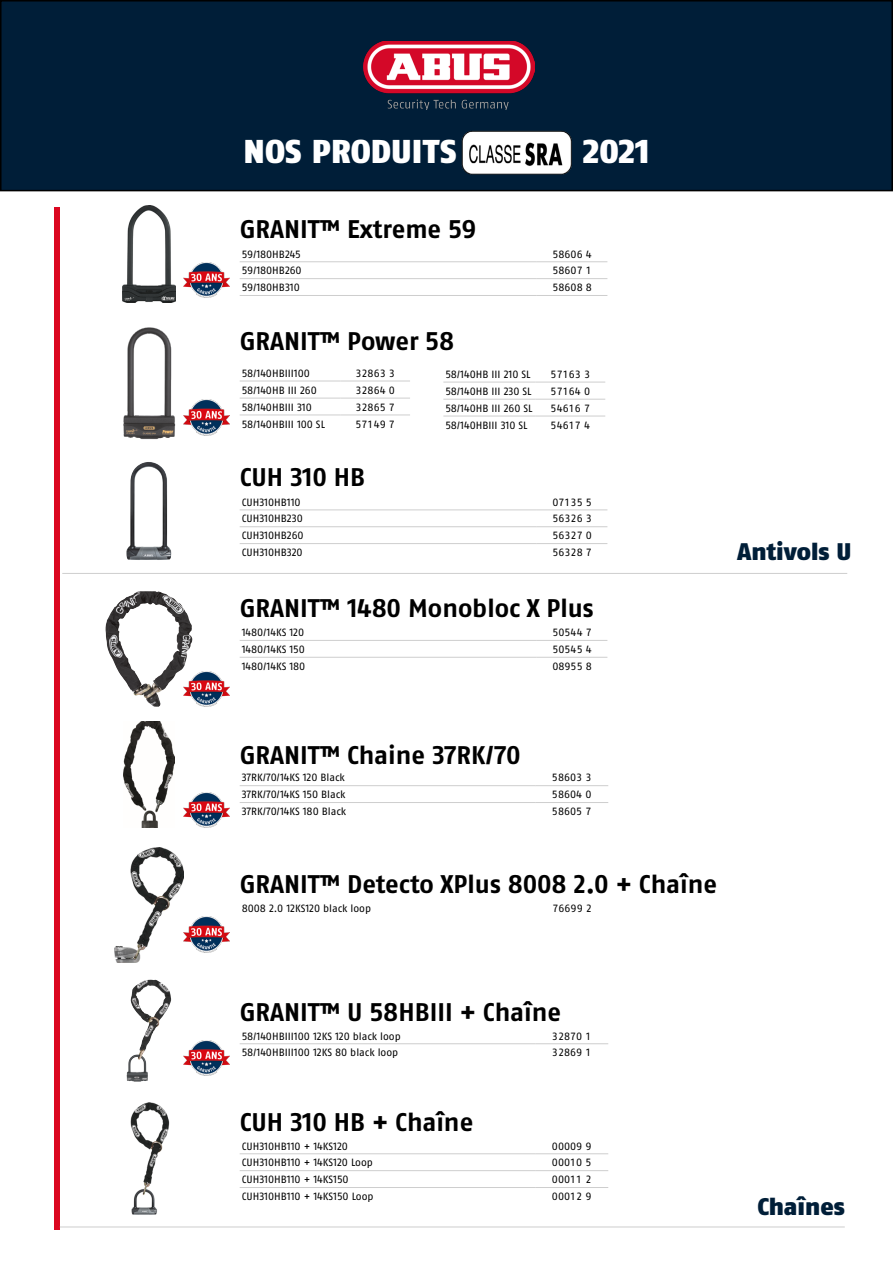
<style>
.page{position:relative;width:893px;height:1263px;background:#fff}
.page>*{position:absolute;margin:0;border:0;box-sizing:border-box;transform-origin:0 0}
.t1{font:900 33px "ABUS Fago Pro";color:#fff}
.t2{font:700 25.5px "ABUS Fago Pro";color:#000}
.t3{font:900 24px "ABUS Fago Pro";letter-spacing:-.005em;color:#001e38}
.t4{font:10.5px "ABUS Fago Pro";color:#000}
</style>
<div class="page">
<div style="left:1px;top:1px;width:891px;height:190px;background:#001e38"></div>
<div style="left:0;top:0;width:893px;height:191px;border:2px solid #000"></div>
<hr style="left:62px;top:573px;width:785px;height:1px;background:#cecece">
<div style="left:54px;top:207px;width:6px;height:1022px;background:#db0720"></div>
<img style="left:364px;top:41px;width:170px;height:68px">
<img style="left:127px;top:462px;width:45px;height:98px">
<hr style="left:240px;top:509px;width:297px;height:1px;background:#cecece">
<hr style="left:537px;top:509px;width:70px;height:1px;background:#cecece">
<hr style="left:240px;top:526px;width:297px;height:1px;background:#cecece">
<hr style="left:537px;top:526px;width:70px;height:1px;background:#cecece">
<hr style="left:240px;top:543px;width:297px;height:1px;background:#cecece">
<hr style="left:537px;top:543px;width:70px;height:1px;background:#cecece">
<img style="left:461px;top:131px;width:111px;height:44px">
<img style="left:106px;top:591px;width:86px;height:116px">
<img style="left:123px;top:722px;width:52px;height:105px">
<img style="left:127px;top:980px;width:41px;height:101px">
<hr style="left:60px;top:1226px;width:785px;height:1px;background:#cecece">
<hr style="left:240px;top:640px;width:297px;height:1px;background:#cecece">
<hr style="left:537px;top:640px;width:70px;height:1px;background:#cecece">
<hr style="left:240px;top:657px;width:297px;height:1px;background:#cecece">
<hr style="left:537px;top:657px;width:70px;height:1px;background:#cecece">
<hr style="left:240px;top:785px;width:295px;height:1px;background:#cecece">
<hr style="left:535px;top:785px;width:73px;height:1px;background:#cecece">
<hr style="left:240px;top:802px;width:295px;height:1px;background:#cecece">
<hr style="left:535px;top:802px;width:73px;height:1px;background:#cecece">
<hr style="left:240px;top:1043px;width:295px;height:1px;background:#cecece">
<hr style="left:535px;top:1043px;width:73px;height:1px;background:#cecece">
<img style="left:183px;top:671px;width:47px;height:36px">
<img style="left:183px;top:792px;width:47px;height:35px">
<img style="left:183px;top:1041px;width:47px;height:35px">
<hr style="left:240px;top:261px;width:297px;height:1px;background:#cecece">
<hr style="left:537px;top:261px;width:70px;height:1px;background:#cecece">
<hr style="left:240px;top:278px;width:297px;height:1px;background:#cecece">
<hr style="left:537px;top:278px;width:70px;height:1px;background:#cecece">
<hr style="left:240px;top:295px;width:297px;height:1px;background:#cecece">
<hr style="left:537px;top:295px;width:70px;height:1px;background:#cecece">
<img style="left:130px;top:1102px;width:40px;height:113px">
<hr style="left:240px;top:1153px;width:295px;height:1px;background:#cecece">
<hr style="left:240px;top:1170px;width:295px;height:1px;background:#cecece">
<hr style="left:240px;top:1187px;width:295px;height:1px;background:#cecece">
<hr style="left:535px;top:1153px;width:73px;height:1px;background:#cecece">
<hr style="left:535px;top:1170px;width:73px;height:1px;background:#cecece">
<hr style="left:535px;top:1187px;width:73px;height:1px;background:#cecece">
<img style="left:123px;top:206px;width:52px;height:97px">
<img style="left:183px;top:262px;width:47px;height:35px">
<hr style="left:240px;top:381px;width:100px;height:1px;background:#cecece">
<hr style="left:340px;top:381px;width:70px;height:1px;background:#cecece">
<hr style="left:240px;top:398px;width:100px;height:1px;background:#cecece">
<hr style="left:340px;top:398px;width:70px;height:1px;background:#cecece">
<hr style="left:240px;top:415px;width:100px;height:1px;background:#cecece">
<hr style="left:340px;top:415px;width:70px;height:1px;background:#cecece">
<hr style="left:443px;top:382px;width:93px;height:1px;background:#cecece">
<hr style="left:536px;top:382px;width:69px;height:1px;background:#cecece">
<hr style="left:443px;top:399px;width:93px;height:1px;background:#cecece">
<hr style="left:536px;top:399px;width:69px;height:1px;background:#cecece">
<hr style="left:443px;top:416px;width:93px;height:1px;background:#cecece">
<hr style="left:536px;top:416px;width:69px;height:1px;background:#cecece">
<img style="left:183px;top:400px;width:47px;height:35px">
<img style="left:123px;top:327px;width:53px;height:113px">
<img style="left:114px;top:847px;width:70px;height:116px">
<img style="left:183px;top:917px;width:47px;height:35px">
<h1 class="t1" style="left:244px;top:132px;width:214px">NOS PRODUITS</h1>
<h1 class="t1" style="left:583px;top:132px;width:68px">2021</h1>
<h2 class="t2" style="left:240px;top:214px;width:238px">GRANIT™ Extreme 59</h2>
<p class="t4" style="left:242px;top:248px;width:60px">59/180HB245</p>
<p class="t4" style="left:552px;top:248px;width:41px">58606 4</p>
<p class="t4" style="left:242px;top:264px;width:61px">59/180HB260</p>
<p class="t4" style="left:552px;top:264px;width:41px">58607 1</p>
<p class="t4" style="left:242px;top:281px;width:60px">59/180HB310</p>
<p class="t4" style="left:552px;top:281px;width:41px">58608 8</p>
<h2 class="t2" style="left:240px;top:326px;width:216px">GRANIT™ Power 58</h2>
<p class="t4" style="left:242px;top:367px;width:70px">58/140HBIII100</p>
<p class="t4" style="left:355px;top:367px;width:41px">32863 3</p>
<p class="t4" style="left:242px;top:384px;width:76px">58/140HB III 260</p>
<p class="t4" style="left:355px;top:384px;width:41px">32864 0</p>
<p class="t4" style="left:242px;top:401px;width:72px">58/140HBIII 310</p>
<p class="t4" style="left:355px;top:401px;width:41px">32865 7</p>
<p class="t4" style="left:242px;top:418px;width:85px">58/140HBIII 100 SL</p>
<p class="t4" style="left:355px;top:418px;width:41px">57149 7</p>
<p class="t4" style="left:445px;top:368px;width:87px">58/140HB III 210 SL</p>
<p class="t4" style="left:551px;top:368px;width:41px">57163 3</p>
<p class="t4" style="left:445px;top:385px;width:88px">58/140HB III 230 SL</p>
<p class="t4" style="left:551px;top:385px;width:41px">57164 0</p>
<p class="t4" style="left:445px;top:402px;width:89px">58/140HB III 260 SL</p>
<p class="t4" style="left:551px;top:402px;width:41px">54616 7</p>
<p class="t4" style="left:445px;top:419px;width:84px">58/140HBIII 310 SL</p>
<p class="t4" style="left:551px;top:419px;width:41px">54617 4</p>
<h2 class="t2" style="left:240px;top:462px;width:127px">CUH 310 HB</h2>
<p class="t4" style="left:242px;top:496px;width:60px">CUH310HB110</p>
<p class="t4" style="left:552px;top:496px;width:41px">07135 5</p>
<p class="t4" style="left:242px;top:512px;width:63px">CUH310HB230</p>
<p class="t4" style="left:552px;top:512px;width:41px">56326 3</p>
<p class="t4" style="left:242px;top:529px;width:63px">CUH310HB260</p>
<p class="t4" style="left:552px;top:529px;width:41px">56327 0</p>
<p class="t4" style="left:242px;top:546px;width:62px">CUH310HB320</p>
<p class="t4" style="left:552px;top:546px;width:41px">56328 7</p>
<h2 class="t2" style="left:240px;top:592px;width:356px">GRANIT™ 1480 Monobloc X Plus</h2>
<p class="t4" style="left:242px;top:626px;width:64px">1480/14KS 120</p>
<p class="t4" style="left:552px;top:626px;width:41px">50544 7</p>
<p class="t4" style="left:242px;top:643px;width:64px">1480/14KS 150</p>
<p class="t4" style="left:552px;top:643px;width:41px">50545 4</p>
<p class="t4" style="left:242px;top:660px;width:65px">1480/14KS 180</p>
<p class="t4" style="left:552px;top:660px;width:41px">08955 8</p>
<h3 class="t3" style="left:737px;top:537px;width:116px">Antivols U</h3>
<h2 class="t2" style="left:240px;top:740px;width:282px">GRANIT™ Chaine 37RK/70</h2>
<p class="t4" style="left:242px;top:771px;width:105px">37RK/70/14KS 120 Black</p>
<p class="t4" style="left:552px;top:771px;width:41px">58603 3</p>
<p class="t4" style="left:242px;top:788px;width:105px">37RK/70/14KS 150 Black</p>
<p class="t4" style="left:552px;top:788px;width:41px">58604 0</p>
<p class="t4" style="left:242px;top:805px;width:106px">37RK/70/14KS 180 Black</p>
<p class="t4" style="left:552px;top:805px;width:41px">58605 7</p>
<h2 class="t2" style="left:240px;top:869px;width:479px">GRANIT™ Detecto XPlus 8008 2.0 + Chaîne</h2>
<p class="t4" style="left:242px;top:902px;width:131px">8008 2.0 12KS120 black loop</p>
<p class="t4" style="left:552px;top:902px;width:41px">76699 2</p>
<h2 class="t2" style="left:240px;top:996px;width:323px">GRANIT™ U 58HBIII + Chaîne</h2>
<p class="t4" style="left:242px;top:1029px;width:161px">58/140HBIII100 12KS 120 black loop</p>
<p class="t4" style="left:552px;top:1029px;width:41px">32870 1</p>
<p class="t4" style="left:242px;top:1046px;width:158px">58/140HBIII100 12KS 80 black loop</p>
<p class="t4" style="left:552px;top:1046px;width:41px">32869 1</p>
<h2 class="t2" style="left:240px;top:1106px;width:235px">CUH 310 HB + Chaîne</h2>
<p class="t4" style="left:242px;top:1139px;width:108px">CUH310HB110 + 14KS120</p>
<p class="t4" style="left:552px;top:1139px;width:41px">00009 9</p>
<p class="t4" style="left:242px;top:1156px;width:133px">CUH310HB110 + 14KS120 Loop</p>
<p class="t4" style="left:552px;top:1156px;width:41px">00010 5</p>
<p class="t4" style="left:242px;top:1173px;width:108px">CUH310HB110 + 14KS150</p>
<p class="t4" style="left:552px;top:1173px;width:41px">00011 2</p>
<p class="t4" style="left:242px;top:1190px;width:133px">CUH310HB110 + 14KS150 Loop</p>
<p class="t4" style="left:552px;top:1190px;width:41px">00012 9</p>
<h3 class="t3" style="left:757px;top:1192px;width:89px">Chaînes</h3>
</div>
